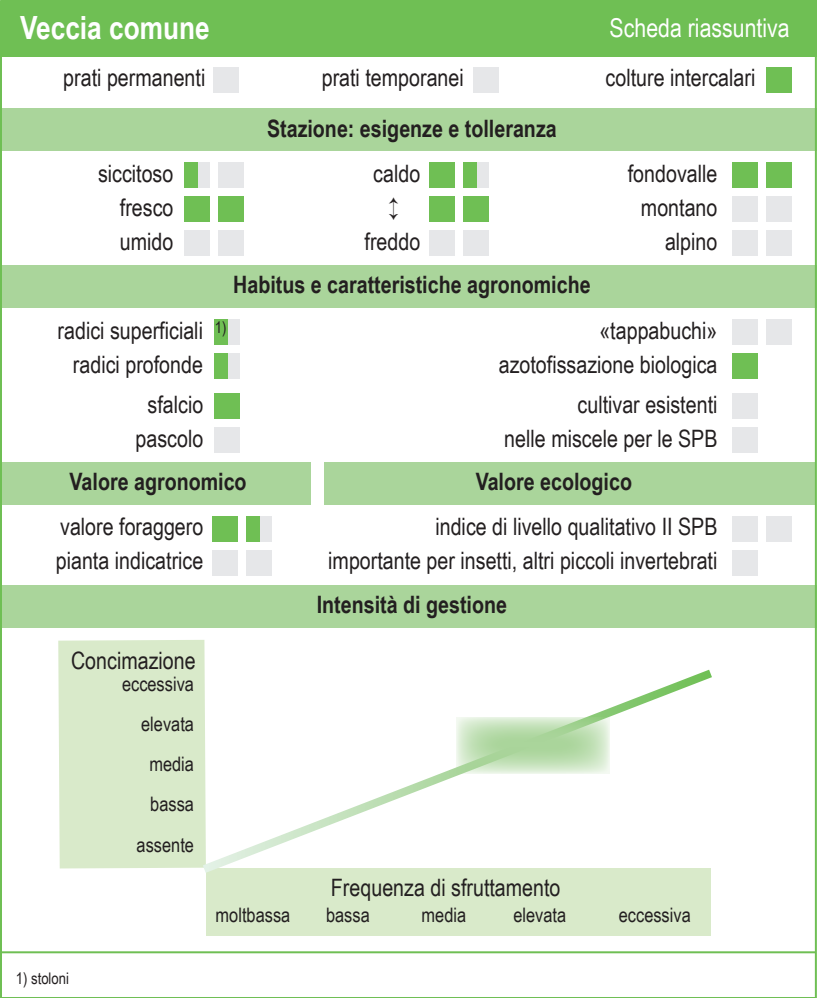
<style>
.page{position:relative;width:817px;height:998px;background:#fff}
.page>*{position:absolute;margin:0;border:0;box-sizing:border-box;transform-origin:0 0}
.t1{font:700 32px "Arial Narrow";color:#fff}
.t2{font:26px "Arial Narrow";color:#fff}
.t3{font:24px/34px "Arial Narrow";color:#231f20;text-align:right}
.t4{font:700 24px "Arial Narrow";color:#231f20}
.t5{font:20px/40.4px "Arial Narrow";color:#231f20;text-align:right}
.t6{font:16px "Arial Narrow";color:#231f20}
</style>
<div class="page">
<div style="left:0;top:108px;width:816px;height:43px;background:#aad59b"></div>
<div style="left:0;top:462px;width:311px;height:43px;background:#aad59b"></div>
<div style="left:324px;top:462px;width:492px;height:43px;background:#aad59b"></div>
<div style="left:0;top:585px;width:816px;height:43px;background:#aad59b"></div>
<div style="left:58px;top:640px;width:147px;height:228px;background:#d9eaca"></div>
<div style="left:206px;top:868px;width:504px;height:68px;background:#d9eaca"></div>
<div style="left:0;top:265px;width:816px;height:43px;background:#aad59b"></div>
<div style="left:1px;top:0;width:815px;height:57px;background:#6fbf54"></div>
<hr style="left:1px;top:951px;width:814px;height:2px;background:#6fbf54">
<svg style="left:194px;top:663px;width:518px;height:216px"></svg>
<div style="left:213px;top:67px;width:26px;height:25px;background:#e6e7e9"></div>
<div style="left:184px;top:162px;width:26px;height:26px;background:#e6e7e9"></div>
<div style="left:184px;top:162px;width:13px;height:26px;background:#6fbf54"></div>
<div style="left:184px;top:196px;width:26px;height:26px;background:#6fbf54"></div>
<div style="left:184px;top:230px;width:26px;height:26px;background:#e6e7e9"></div>
<div style="left:218px;top:162px;width:26px;height:26px;background:#e6e7e9"></div>
<div style="left:218px;top:196px;width:26px;height:26px;background:#6fbf54"></div>
<div style="left:212px;top:516px;width:26px;height:26px;background:#6fbf54"></div>
<div style="left:246px;top:516px;width:26px;height:26px;background:#e6e7e9"></div>
<div style="left:246px;top:516px;width:13px;height:26px;background:#6fbf54"></div>
<div style="left:212px;top:550px;width:26px;height:26px;background:#e6e7e9"></div>
<div style="left:246px;top:550px;width:26px;height:26px;background:#e6e7e9"></div>
<div style="left:732px;top:516px;width:26px;height:26px;background:#e6e7e9"></div>
<div style="left:732px;top:550px;width:26px;height:26px;background:#e6e7e9"></div>
<div style="left:766px;top:516px;width:26px;height:26px;background:#e6e7e9"></div>
<div style="left:218px;top:230px;width:26px;height:26px;background:#e6e7e9"></div>
<div style="left:214px;top:319px;width:26px;height:26px;background:#e6e7e9"></div>
<div style="left:214px;top:353px;width:26px;height:26px;background:#e6e7e9"></div>
<div style="left:214px;top:319px;width:13px;height:26px;background:#6fbf54"></div>
<div style="left:214px;top:353px;width:13px;height:26px;background:#6fbf54"></div>
<div style="left:214px;top:393px;width:26px;height:26px;background:#6fbf54"></div>
<div style="left:214px;top:427px;width:26px;height:26px;background:#e6e7e9"></div>
<div style="left:732px;top:319px;width:26px;height:26px;background:#e6e7e9"></div>
<div style="left:732px;top:353px;width:26px;height:26px;background:#6fbf54"></div>
<div style="left:766px;top:319px;width:26px;height:26px;background:#e6e7e9"></div>
<div style="left:732px;top:393px;width:26px;height:26px;background:#e6e7e9"></div>
<div style="left:732px;top:427px;width:26px;height:26px;background:#e6e7e9"></div>
<div style="left:732px;top:162px;width:26px;height:26px;background:#6fbf54"></div>
<div style="left:732px;top:196px;width:26px;height:26px;background:#e6e7e9"></div>
<div style="left:732px;top:230px;width:26px;height:26px;background:#e6e7e9"></div>
<div style="left:766px;top:162px;width:26px;height:26px;background:#6fbf54"></div>
<div style="left:766px;top:196px;width:26px;height:26px;background:#e6e7e9"></div>
<div style="left:766px;top:230px;width:26px;height:26px;background:#e6e7e9"></div>
<div style="left:429px;top:162px;width:26px;height:26px;background:#6fbf54"></div>
<div style="left:429px;top:196px;width:26px;height:26px;background:#6fbf54"></div>
<div style="left:463px;top:162px;width:26px;height:26px;background:#e6e7e9"></div>
<div style="left:463px;top:162px;width:13px;height:26px;background:#6fbf54"></div>
<div style="left:463px;top:196px;width:26px;height:26px;background:#6fbf54"></div>
<div style="left:429px;top:230px;width:26px;height:26px;background:#e6e7e9"></div>
<div style="left:463px;top:230px;width:26px;height:26px;background:#e6e7e9"></div>
<div style="left:473px;top:67px;width:26px;height:25px;background:#e6e7e9"></div>
<div style="left:766px;top:67px;width:26px;height:25px;background:#6fbf54"></div>
<svg style="left:456px;top:717px;width:153px;height:57px;background:#c3e1b9"></svg>
<h1 class="t1" style="left:20px;top:3px;width:191px">Veccia comune</h1>
<p class="t2" style="left:609px;top:9px;width:181px">Scheda riassuntiva</p>
<p class="t3" style="left:63px;top:60px;width:144px">prati permanenti</p>
<p class="t3" style="left:321px;top:60px;width:144px">prati temporanei</p>
<p class="t3" style="left:605px;top:60px;width:151px">colture intercalari</p>
<p class="t4" style="left:267px;top:110px;width:291px">Stazione: esigenze e tolleranza</p>
<p class="t3" style="left:98px;top:155px;width:77px">siccitoso fresco</p>
<p class="t3" style="left:120px;top:223px;width:55px">umido</p>
<p class="t3" style="left:373px;top:155px;width:48px">caldo</p>
<p class="t3" style="left:364px;top:223px;width:57px">freddo</p>
<p class="t3" style="left:627px;top:155px;width:91px">fondovalle montano alpino</p>
<p class="t4" style="left:233px;top:267px;width:359px">Habitus e caratteristiche agronomiche</p>
<p class="t3" style="left:58px;top:312px;width:147px">radici superficiali radici profonde</p>
<p class="t3" style="left:136px;top:386px;width:69px;text-align:center">sfalcio pascolo</p>
<p class="t6" style="left:215px;top:316px;width:13px">1)</p>
<p class="t3" style="left:498px;top:312px;width:220px">«tappabuchi» azotofissazione biologica</p>
<p class="t3" style="left:504px;top:386px;width:215px">cultivar esistenti<br>nelle miscele per le SPB</p>
<p class="t4" style="left:70px;top:463px;width:178px">Valore agronomico</p>
<p class="t4" style="left:475px;top:463px;width:158px">Valore ecologico</p>
<p class="t3" style="left:56px;top:509px;width:149px;text-align:left">valore foraggero pianta indicatrice</p>
<p class="t3" style="left:328px;top:509px;width:390px">indice di livello qualitativo II SPB<br>importante per insetti, altri piccoli invertebrati</p>
<p class="t3" style="left:71px;top:642px;width:126px">Concimazione</p>
<p class="t5" style="left:122px;top:663px;width:73px">eccessiva</p>
<p class="t6" style="left:16px;top:967px;width:55px">1) stoloni</p>
<p class="t5" style="left:137px;top:703px;width:59px">elevata media bassa assente</p>
<p class="t4" style="left:317px;top:586px;width:192px">Intensità di gestione</p>
<p class="t3" style="left:331px;top:869px;width:231px">Frequenza di sfruttamento</p>
<p class="t5" style="left:215px;top:894px;width:76px">moltbassa</p>
<p class="t5" style="left:326px;top:894px;width:45px">bassa</p>
<p class="t5" style="left:421px;top:894px;width:46px">media</p>
<p class="t5" style="left:513px;top:894px;width:54px">elevata</p>
<p class="t5" style="left:618px;top:894px;width:73px">eccessiva</p>
</div>
